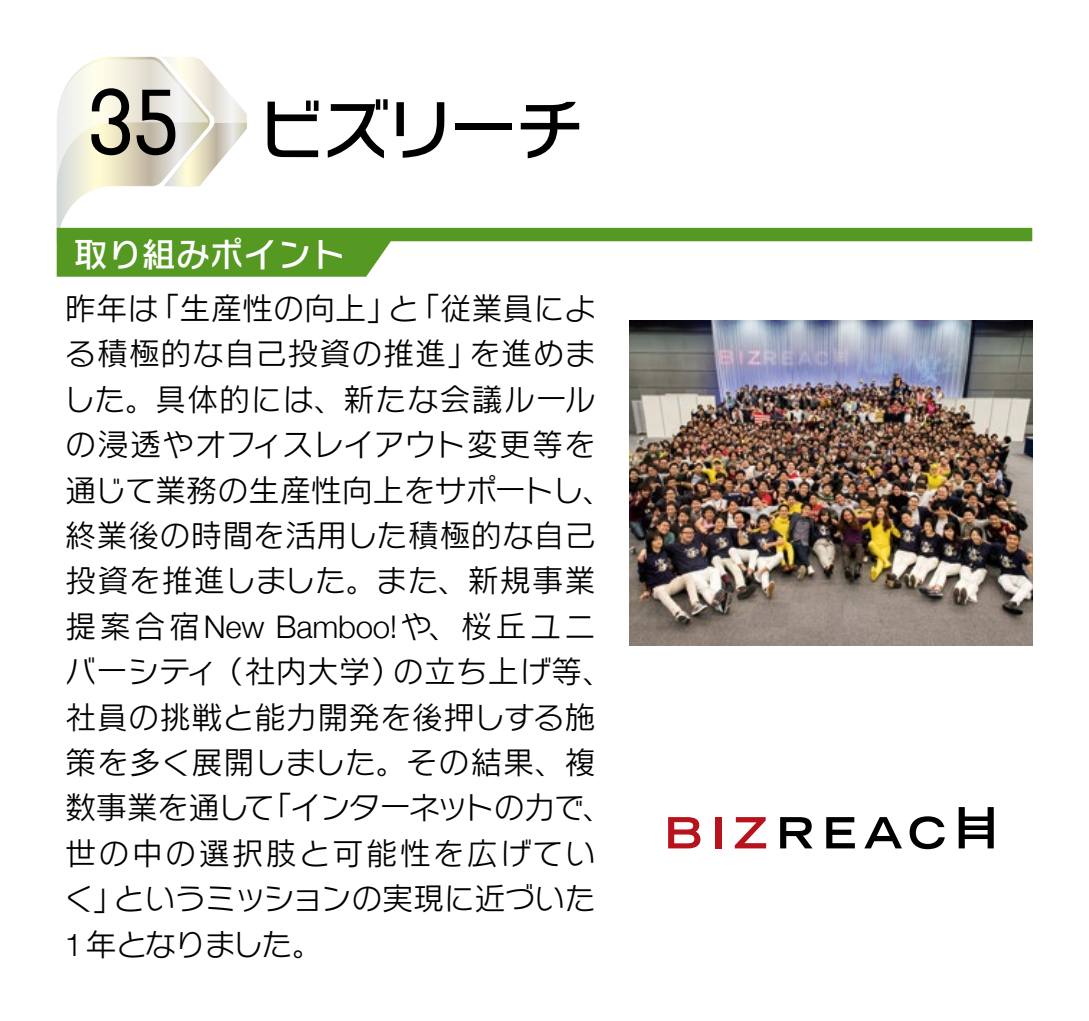
<style>
.page{position:relative;width:1089px;height:1021px;background:#fff}
.page>*{position:absolute;margin:0;border:0;box-sizing:border-box;transform-origin:0 0}
.t1{font:500 90.8px "Memphis";color:#000}
.t2{font:68px "Rodin NTLG Pro DB";letter-spacing:-.055em;color:#000}
.t3{font:34px "Rodin NTLG Pro DB";color:#fff}
.t4{font:31.2px/45.2px "Rodin NTLG Pro M";letter-spacing:.005em;color:#000}
.s1{font-family:"Helvetica Neue";font-weight:300}
</style>
<div class="page">
<svg style="left:57px;top:57px;width:190px;height:171px"></svg>
<svg style="left:57px;top:228px;width:975px;height:49px;fill:#559923"></svg>
<img style="left:629px;top:321px;width:403px;height:324px">
<svg style="left:668px;top:817px;width:32px;height:31px"></svg>
<div style="left:715px;top:817px;width:6px;height:31px;background:#b7131d"></div>
<svg style="left:734px;top:817px;width:32px;height:31px"></svg>
<svg style="left:780px;top:817px;width:32px;height:31px"></svg>
<svg style="left:826px;top:817px;width:28px;height:31px"></svg>
<svg style="left:864px;top:817px;width:38px;height:31px"></svg>
<svg style="left:909px;top:816px;width:35px;height:33px"></svg>
<svg style="left:958px;top:807px;width:35px;height:41px"></svg>
<h1 class="t1" style="left:88px;top:66px;width:92px">35</h1>
<h2 class="t2" style="left:257px;top:84px;width:328px">ビズリーチ</h2>
<p class="t3" style="left:74px;top:231px;width:274px">取り組みポイント</p>
<p class="t4" style="left:64px;top:284px;width:550px">昨年は「生産性の向上」と「従業員による積極的な自己投資の推進」を進めました。具体的には、新たな会議ルールの浸透やオフィスレイアウト変更等を通じて業務の生産性向上をサポートし、終業後の時間を活用した積極的な自己投資を推進しました。また、新規事業提案合宿<span class="s1">New Bamboo!</span>や、桜丘ユニバーシティ（社内大学）の立ち上げ等、社員の挑戦と能力開発を後押しする施策を多く展開しました。その結果、複数事業を通して「インターネットの力で、世の中の選択肢と可能性を広げていく」というミッションの実現に近づいた<br><span class="s1">1</span>年となりました。</p>
</div>
